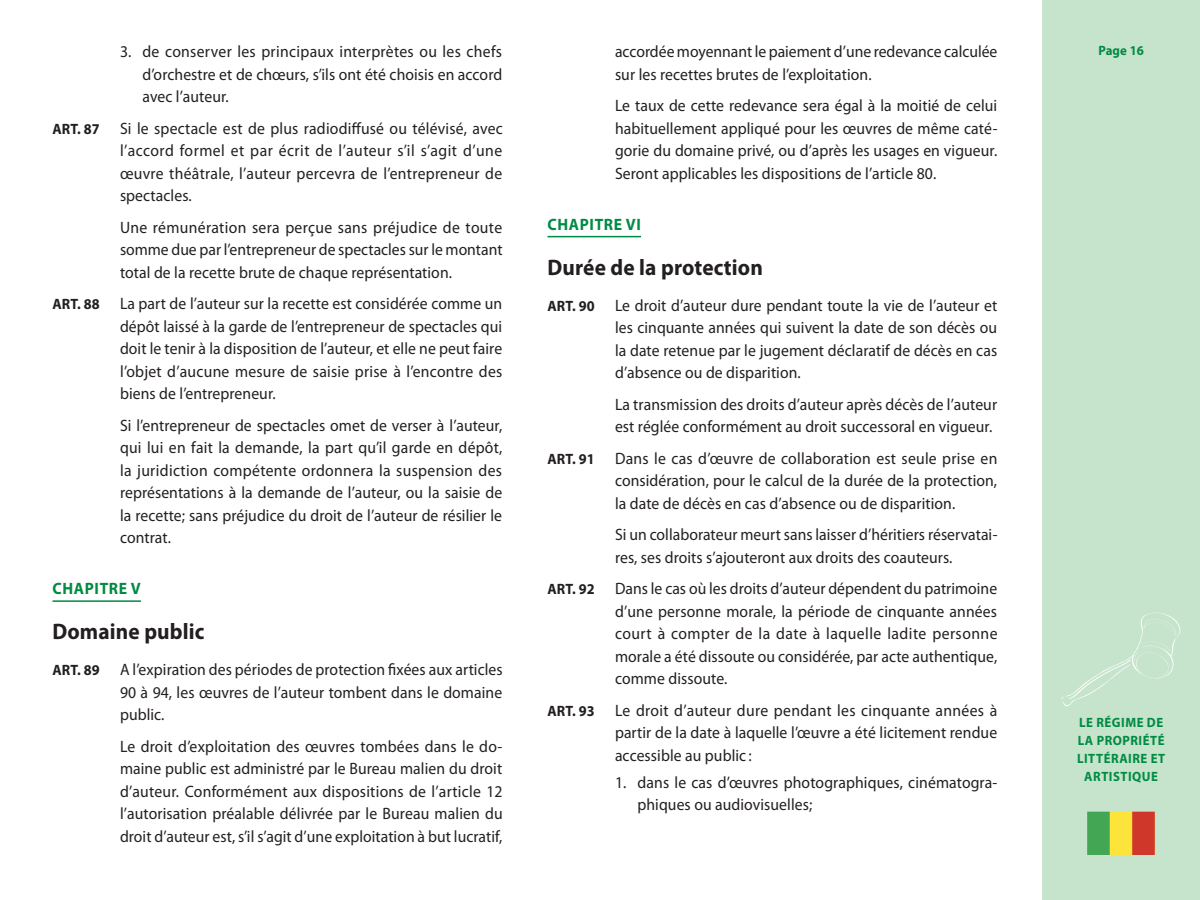
<style>
.page{position:relative;width:1200px;height:900px;background:#fff}
.page>*{position:absolute;margin:0;border:0;box-sizing:border-box;transform-origin:0 0}
.t1{font:700 22.5px "Myriad Pro";letter-spacing:.005em;color:#231f20;scale:.95 1}
.t2{font:16.5px/22.5px "Myriad Pro";letter-spacing:.005em;color:#231f20;text-align:justify;scale:.95 1}
.t3{font:700 16.5px "Myriad Pro";letter-spacing:.04em;color:#008b43;scale:.95 1}
.t4{font:700 13.5px/18px "Myriad Pro";letter-spacing:.04em;color:#008b43;text-align:center;scale:.95 1}
.s1{font-weight:700;font-size:15px}
</style>
<div class="page">
<div style="left:1042px;top:0;width:158px;height:900px;background:#c6e4cc"></div>
<svg style="left:1087px;top:812px;width:68px;height:43px;background:#ae953d"></svg>
<svg style="left:1062px;top:613px;width:118px;height:93px"></svg>
<hr style="left:52px;top:600px;width:89px;height:2px;background:#008b43">
<hr style="left:548px;top:236px;width:93px;height:1px;background:#008b43">
<p class="t2" style="left:120px;top:41px;width:404px">3. de conserver les principaux interprètes ou les chefs</p>
<p class="t4" style="left:1098px;top:42px;width:49px">Page 16</p>
<p class="t2" style="left:142px;top:63px;width:380px">d’orchestre et de chœurs, s’ils ont été choisis en accord avec l’auteur.</p>
<p class="t2" style="left:120px;top:117px;width:404px;text-indent:-68px"><span class="s1">ART. 87</span> Si le spectacle est de plus radiodiffusé ou télévisé, avec l’accord formel et par écrit de l’auteur s’il s’agit d’une œuvre théâtrale, l’auteur percevra de l’entrepreneur de spectacles.</p>
<p class="t2" style="left:120px;top:216px;width:404px">Une rémunération sera perçue sans préjudice de toute somme due par l’entrepreneur de spectacles sur le montant total de la recette brute de chaque représentation.</p>
<p class="t2" style="left:120px;top:293px;width:404px;text-indent:-68px"><span class="s1">ART. 88</span> La part de l’auteur sur la recette est considérée comme un dépôt laissé à la garde de l’entrepreneur de spectacles qui doit le tenir à la disposition de l’auteur, et elle ne peut faire l’objet d’aucune mesure de saisie prise à l’encontre des biens de l’entrepreneur.</p>
<p class="t2" style="left:120px;top:414px;width:404px">Si l’entrepreneur de spectacles omet de verser à l’auteur, qui lui en fait la demande, la part qu’il garde en dépôt, la juridiction compétente ordonnera la suspension des représentations à la demande de l’auteur, ou la saisie de la recette; sans préjudice du droit de l’auteur de résilier le contrat.</p>
<p class="t3" style="left:52px;top:580px;width:94px">CHAPITRE V</p>
<h1 class="t1" style="left:52px;top:619px;width:161px">Domaine public</h1>
<p class="t2" style="left:120px;top:659px;width:404px;text-indent:-68px"><span class="s1">ART. 89</span> A l’expiration des périodes de protection fixées aux articles 90 à 94, les œuvres de l’auteur tombent dans le domaine public.</p>
<p class="t2" style="left:120px;top:735px;width:404px">Le droit d’exploitation des œuvres tombées dans le do&shy;maine public est administré par le Bureau malien du droit d’auteur. Conformément aux dispositions de l’article 12 l’autorisation préalable délivrée par le Bureau malien du droit d’auteur est, s’il s’agit d’une exploitation à but lucratif,</p>
<p class="t2" style="left:615px;top:41px;width:404px">accordée moyennant le paiement d’une redevance calculée sur les recettes brutes de l’exploitation.</p>
<p class="t2" style="left:615px;top:95px;width:404px">Le taux de cette redevance sera égal à la moitié de celui habituellement appliqué pour les œuvres de même caté&shy;gorie du domaine privé, ou d’après les usages en vigueur.<br>Seront applicables les dispositions de l’article 80.</p>
<p class="t3" style="left:548px;top:215px;width:100px">CHAPITRE VI</p>
<h1 class="t1" style="left:548px;top:255px;width:228px">Durée de la protection</h1>
<p class="t2" style="left:615px;top:294px;width:404px;text-indent:-68px"><span class="s1">ART. 90</span> Le droit d’auteur dure pendant toute la vie de l’auteur et les cinquante années qui suivent la date de son décès ou la date retenue par le jugement déclaratif de décès en cas d’absence ou de disparition.</p>
<p class="t2" style="left:615px;top:393px;width:404px">La transmission des droits d’auteur après décès de l’auteur est réglée conformément au droit successoral en vigueur.</p>
<p class="t2" style="left:615px;top:447px;width:404px;text-indent:-68px"><span class="s1">ART. 91</span> Dans le cas d’œuvre de collaboration est seule prise en considération, pour le calcul de la durée de la protection, la date de décès en cas d’absence ou de disparition.</p>
<p class="t2" style="left:615px;top:524px;width:404px">Si un collaborateur meurt sans laisser d’héritiers réservatai&shy;res, ses droits s’ajouteront aux droits des coauteurs.</p>
<p class="t2" style="left:615px;top:578px;width:404px;text-indent:-68px"><span class="s1">ART. 92</span> Dans le cas où les droits d’auteur dépendent du patrimoine d’une personne morale, la période de cinquante années court à compter de la date à laquelle ladite personne morale a été dissoute ou considérée, par acte authentique, comme dissoute.</p>
<p class="t2" style="left:615px;top:699px;width:404px;text-indent:-68px"><span class="s1">ART. 93</span> Le droit d’auteur dure pendant les cinquante années à partir de la date à laquelle l’œuvre a été licitement rendue accessible au public :</p>
<p class="t2" style="left:638px;top:771px;width:380px;text-indent:-22px">1. dans le cas d’œuvres photographiques, cinématogra&shy;phiques ou audiovisuelles;</p>
<p class="t4" style="left:1077px;top:713px;width:94px">LE RÉGIME DE<br>LA PROPRIÉTÉ<br>LITTÉRAIRE ET<br>ARTISTIQUE</p>
</div>
